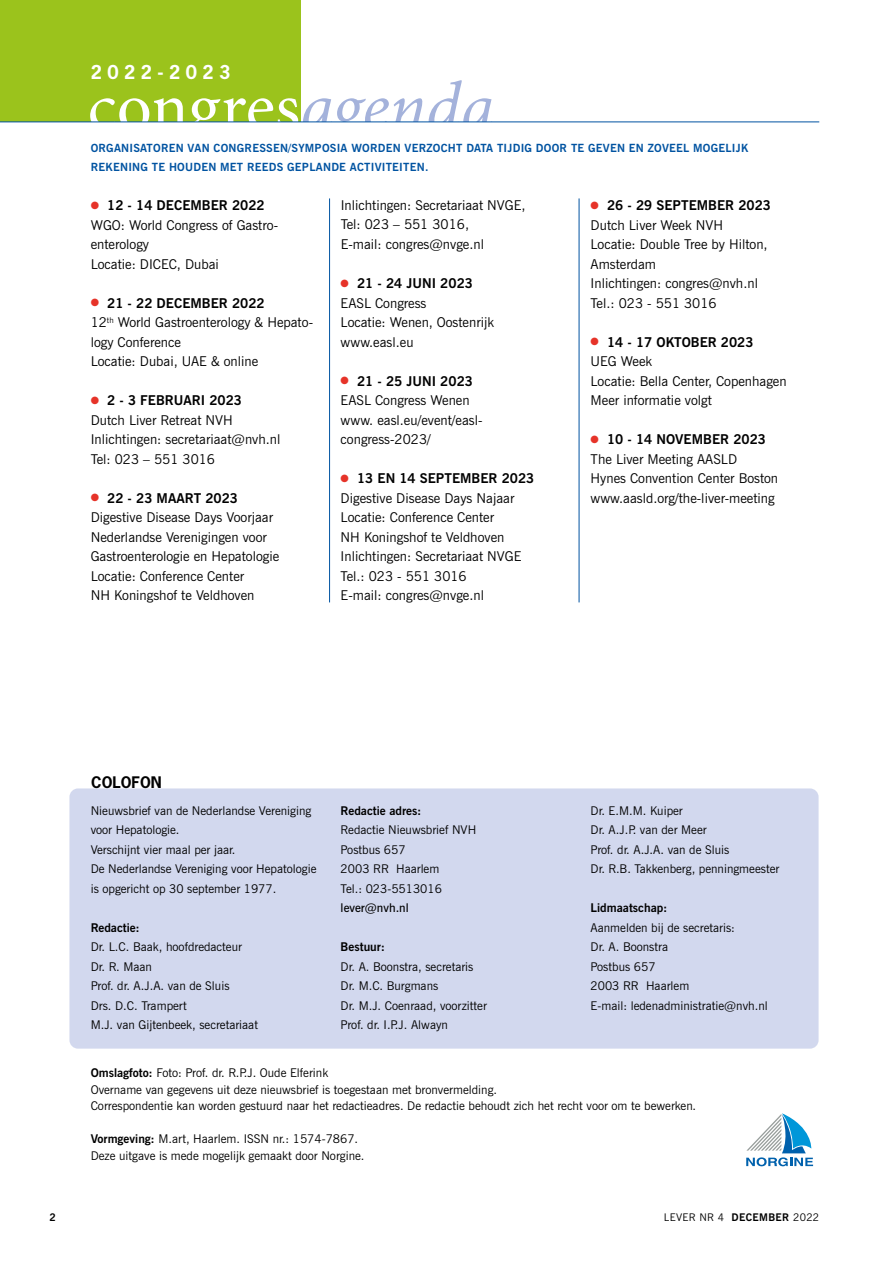
<style>
.page{position:relative;width:893px;height:1263px;background:#fff}
.page>*{position:absolute;margin:0;border:0;box-sizing:border-box;transform-origin:0 0}
.t1{font:69px "Minion Pro";letter-spacing:-.005em;color:#fff}
.t2{font:700 18px "News Gothic";letter-spacing:.305em;color:#fff}
.t3{font:700 15px "News Gothic";color:#000}
.t4{font:13.5px/19.5px "News Gothic BT";color:#000}
.t5{font:12px/19.5px "News Gothic BT";color:#000}
.t6{font:700 12px "News Gothic BT";color:#000}
.t7{font:600 12px "News Gothic BT";color:#000}
.t8{font:700 11.25px/19.5px "News Gothic BT";letter-spacing:.02em;color:#0053a1}
.t9{font:10.5px "News Gothic BT";letter-spacing:.03em;color:#000}
.t10{font:700 10.5px "News Gothic BT";color:#000}
.s1{font-style:italic;color:#a4b2db}
.s2{color:#e63329}
.s3{font-weight:700}
</style>
<div class="page">
<div style="left:0;top:0;width:301px;height:162px;background:#9bc31c"></div>
<div style="left:0;top:122px;width:892px;height:57px;background:#fff"></div>
<div style="left:69px;top:788px;width:750px;height:261px;background:#d2d8ee;border-radius:9px"></div>
<hr style="left:329px;top:198px;width:1px;height:404px;background:#0053a1">
<hr style="left:579px;top:198px;width:1px;height:404px;background:#0053a1">
<hr style="left:0;top:122px;width:819px;height:1px;background:#0053a1">
<svg style="left:746px;top:1113px;width:67px;height:53px"></svg>
<h2 class="t2" style="left:91px;top:60px;width:141px">2022-2023</h2>
<h1 class="t1" style="left:88px;top:61px;width:408px">congres<span class="s1">agenda</span></h1>
<p class="t8" style="left:91px;top:138px;width:659px">ORGANISATOREN VAN CONGRESSEN/SYMPOSIA WORDEN VERZOCHT DATA TIJDIG DOOR TE GEVEN EN ZOVEEL MOGELIJK<br>REKENING TE HOUDEN MET REEDS GEPLANDE ACTIVITEITEN.</p>
<p class="t4" style="left:91px;top:195px;width:188px"><span class="s2">●</span> <span class="s3">12 - 14 DECEMBER 2022<br></span>WGO: World Congress of Gastro&shy;enterology<br>Locatie: DICEC, Dubai</p>
<p class="t4" style="left:91px;top:293px;width:224px"><span class="s2">●</span> <span class="s3">21 - 22 DECEMBER 2022<br></span>12<sup>th</sup> World Gastroenterology &amp; Hepato&shy;logy Conference<br>Locatie: Dubai, UAE &amp; online</p>
<p class="t4" style="left:91px;top:390px;width:191px"><span class="s2">●</span> <span class="s3">2 - 3 FEBRUARI 2023<br></span>Dutch Liver Retreat NVH<br>Inlichtingen: secretariaat@nvh.nl<br>Tel: 023 – 551 3016</p>
<p class="t4" style="left:91px;top:488px;width:190px"><span class="s2">●</span> <span class="s3">22 - 23 MAART 2023<br></span>Digestive Disease Days Voorjaar<br>Nederlandse Verenigingen voor<br>Gastroenterologie en Hepatologie<br>Locatie: Conference Center<br>NH Koningshof te Veldhoven</p>
<p class="t4" style="left:341px;top:195px;width:186px">Inlichtingen: Secretariaat NVGE,<br>Tel: 023 – 551 3016,<br>E-mail: congres@nvge.nl</p>
<p class="t4" style="left:341px;top:273px;width:155px"><span class="s2">●</span> <span class="s3">21 - 24 JUNI 2023<br></span>EASL Congress<br>Locatie: Wenen, Oostenrijk www.easl.eu</p>
<p class="t4" style="left:341px;top:371px;width:143px"><span class="s2">●</span> <span class="s3">21 - 25 JUNI 2023<br></span>EASL Congress Wenen www. easl.eu/event/easl&shy;congress-2023/</p>
<p class="t4" style="left:341px;top:468px;width:195px"><span class="s2">●</span> <span class="s3">13 EN 14 SEPTEMBER 2023<br></span>Digestive Disease Days Najaar<br>Locatie: Conference Center<br>NH Koningshof te Veldhoven<br>Inlichtingen: Secretariaat NVGE<br>Tel.: 023 - 551 3016<br>E-mail: congres@nvge.nl</p>
<p class="t4" style="left:591px;top:195px;width:182px"><span class="s2">●</span> <span class="s3">26 - 29 SEPTEMBER 2023<br></span>Dutch Liver Week NVH<br>Locatie: Double Tree by Hilton,<br>Amsterdam<br>Inlichtingen: congres@nvh.nl<br>Tel.: 023 - 551 3016</p>
<p class="t4" style="left:591px;top:332px;width:198px"><span class="s2">●</span> <span class="s3">14 - 17 OKTOBER 2023<br></span>UEG Week<br>Locatie: Bella Center, Copenhagen<br>Meer informatie volgt</p>
<p class="t4" style="left:591px;top:429px;width:189px"><span class="s2">●</span> <span class="s3">10 - 14 NOVEMBER 2023<br></span>The Liver Meeting AASLD<br>Hynes Convention Center Boston www.aasld.org/the-liver-meeting</p>
<p class="t3" style="left:91px;top:772px;width:72px">COLOFON</p>
<p class="t5" style="left:91px;top:800px;width:227px">Nieuwsbrief van de Nederlandse Vereniging voor Hepatologie.<br>Verschijnt vier maal per jaar.<br>De Nederlandse Vereniging voor Hepatologie is opgericht op 30 september 1977.</p>
<p class="t6" style="left:91px;top:920px;width:51px">Redactie:</p>
<p class="t5" style="left:91px;top:937px;width:169px">Dr. L.C. Baak, hoofdredacteur<br>Dr. R. Maan<br>Prof. dr. A.J.A. van de Sluis<br>Drs. D.C. Trampert<br>M.J. van Gijtenbeek, secretariaat</p>
<p class="t6" style="left:341px;top:803px;width:82px">Redactie adres:</p>
<p class="t5" style="left:341px;top:820px;width:137px">Redactie Nieuwsbrief NVH<br>Postbus 657<br>2003 RR Haarlem<br>Tel.: 023-5513016</p>
<p class="t7" style="left:341px;top:900px;width:70px">lever@nvh.nl</p>
<p class="t6" style="left:341px;top:939px;width:46px">Bestuur:</p>
<p class="t5" style="left:341px;top:956px;width:148px">Dr. A. Boonstra, secretaris<br>Dr. M.C. Burgmans<br>Dr. M.J. Coenraad, voorzitter<br>Prof. dr. I.P.J. Alwayn</p>
<p class="t5" style="left:591px;top:800px;width:190px">Dr. E.M.M. Kuiper<br>Dr. A.J.P. van der Meer<br>Prof. dr. A.J.A. van de Sluis<br>Dr. R.B. Takkenberg, penningmeester</p>
<p class="t6" style="left:591px;top:900px;width:78px">Lidmaatschap:</p>
<p class="t5" style="left:591px;top:917px;width:179px">Aanmelden bij de secretaris:<br>Dr. A. Boonstra<br>Postbus 657<br>2003 RR Haarlem<br>E-mail: ledenadministratie@nvh.nl</p>
<p class="t5" style="left:91px;top:1064px;width:607px;line-height:16.5px"><span class="s3">Omslagfoto:</span> Foto: Prof. dr. R.P.J. Oude Elferink<br>Overname van gegevens uit deze nieuwsbrief is toegestaan met bronvermelding.<br>Correspondentie kan worden gestuurd naar het redactieadres. De redactie behoudt zich het recht voor om te bewerken.</p>
<p class="t5" style="left:91px;top:1130px;width:275px;line-height:16.5px"><span class="s3">Vormgeving:</span> M.art, Haarlem. ISSN nr.: 1574-7867.<br>Deze uitgave is mede mogelijk gemaakt door Norgine.</p>
<p class="t10" style="left:50px;top:1211px;width:8px">2</p>
<p class="t9" style="left:664px;top:1211px;width:157px">LEVER NR 4 <span class="s3">DECEMBER</span> 2022</p>
</div>
